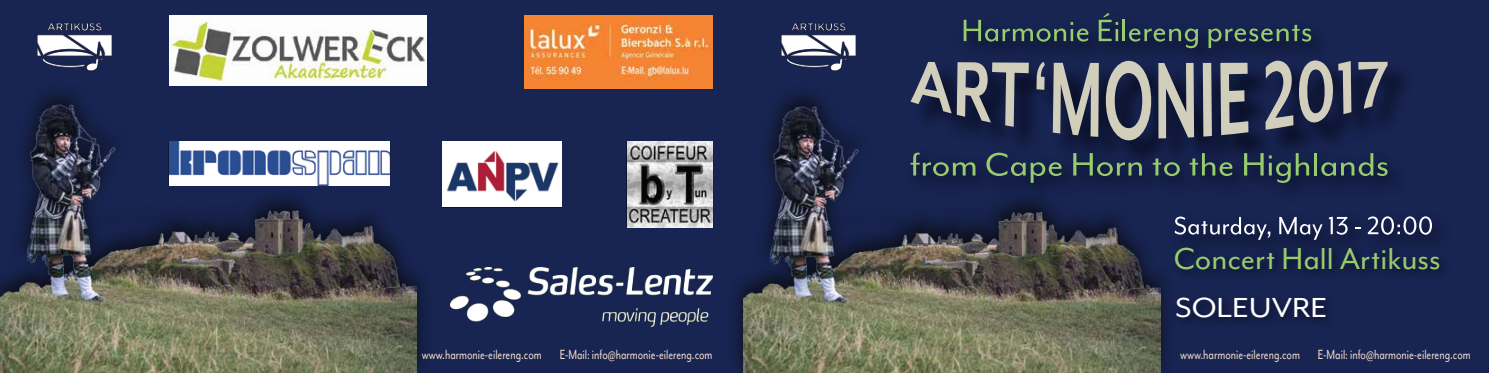
<style>
.page{position:relative;width:1489px;height:373px;background:#fff}
.page>*{position:absolute;margin:0;border:0;box-sizing:border-box;transform-origin:0 0}
.t1{font:34.88px "Mr Eaves Mod OT";color:#96cc6e}
.t2{font:31.62px "Mr Eaves Mod OT";color:#fff;scale:1.1 1}
.t3{font:15.38px "Mr Eaves Mod OT";color:#f5e0ce;scale:.75 1}
</style>
<div class="page">
<div style="left:0;top:0;width:1488px;height:372px;background:#182451"></div>
<img style="left:721px;top:78px;width:459px;height:294px">
<img style="left:743px;top:96px;width:416px;height:276px">
<img style="left:778px;top:19px;width:80px;height:53px">
<img style="left:951px;top:1px;width:386px;height:55px">
<svg style="left:963px;top:20px;width:125px;height:22px"></svg>
<svg style="left:1098px;top:13px;width:20px;height:28px"></svg>
<hr style="left:1122px;top:20px;width:3px;height:21px;background:#96cc6e">
<svg style="left:1128px;top:28px;width:69px;height:20px"></svg>
<svg style="left:1208px;top:25px;width:102px;height:23px"></svg>
<img style="left:905px;top:56px;width:515px;height:117px">
<svg style="left:910px;top:62px;width:118px;height:64px"></svg>
<svg style="left:1036px;top:62px;width:8px;height:28px"></svg>
<svg style="left:1052px;top:63px;width:46px;height:74px"></svg>
<svg style="left:1105px;top:61px;width:46px;height:79px"></svg>
<svg style="left:1158px;top:63px;width:35px;height:75px"></svg>
<svg style="left:1202px;top:63px;width:9px;height:73px"></svg>
<svg style="left:1220px;top:63px;width:28px;height:72px"></svg>
<svg style="left:1265px;top:60px;width:86px;height:70px"></svg>
<svg style="left:1358px;top:62px;width:29px;height:46px"></svg>
<img style="left:898px;top:141px;width:515px;height:68px">
<svg style="left:910px;top:152px;width:65px;height:24px"></svg>
<svg style="left:986px;top:152px;width:75px;height:30px"></svg>
<svg style="left:1073px;top:153px;width:68px;height:23px"></svg>
<svg style="left:1152px;top:158px;width:27px;height:18px"></svg>
<svg style="left:1189px;top:153px;width:43px;height:23px"></svg>
<svg style="left:1243px;top:153px;width:65px;height:29px"></svg>
<hr style="left:1313px;top:153px;width:3px;height:22px;background:#96cc6e">
<svg style="left:1321px;top:153px;width:66px;height:23px"></svg>
<div style="left:1162px;top:204px;width:295px;height:61px;background:#182451"></div>
<svg style="left:1174px;top:216px;width:96px;height:17px"></svg>
<svg style="left:1279px;top:216px;width:43px;height:17px"></svg>
<svg style="left:1328px;top:216px;width:19px;height:17px"></svg>
<svg style="left:1354px;top:227px;width:6px;height:2px"></svg>
<svg style="left:1367px;top:216px;width:64px;height:17px"></svg>
<img style="left:1166px;top:233px;width:289px;height:59px">
<img style="left:1167px;top:283px;width:174px;height:56px">
<img style="left:0;top:77px;width:438px;height:295px">
<img style="left:0;top:95px;width:416px;height:277px">
<div style="left:169px;top:141px;width:220px;height:44px;background:#fff"></div>
<img style="left:169px;top:142px;width:220px;height:43px">
<img style="left:627px;top:142px;width:85px;height:85px">
<div style="left:442px;top:141px;width:119px;height:65px;background:#fff"></div>
<img style="left:443px;top:142px;width:118px;height:64px">
<img style="left:450px;top:267px;width:262px;height:59px">
<img style="left:524px;top:15px;width:188px;height:73px">
<img style="left:169px;top:15px;width:257px;height:70px">
<img style="left:34px;top:19px;width:81px;height:53px">
<p class="t3" style="left:422px;top:345px;width:389px">www.harmonie-eilereng.com E-Mail: info@harmonie-eilereng.com</p>
<h1 class="t1" style="left:1173px;top:239px;width:269px">Concert Hall Artikuss</h1>
<h2 class="t2" style="left:1174px;top:289px;width:140px">SOLEUVRE</h2>
<p class="t3" style="left:1179px;top:345px;width:389px">www.harmonie-eilereng.com E-Mail: info@harmonie-eilereng.com</p>
</div>
